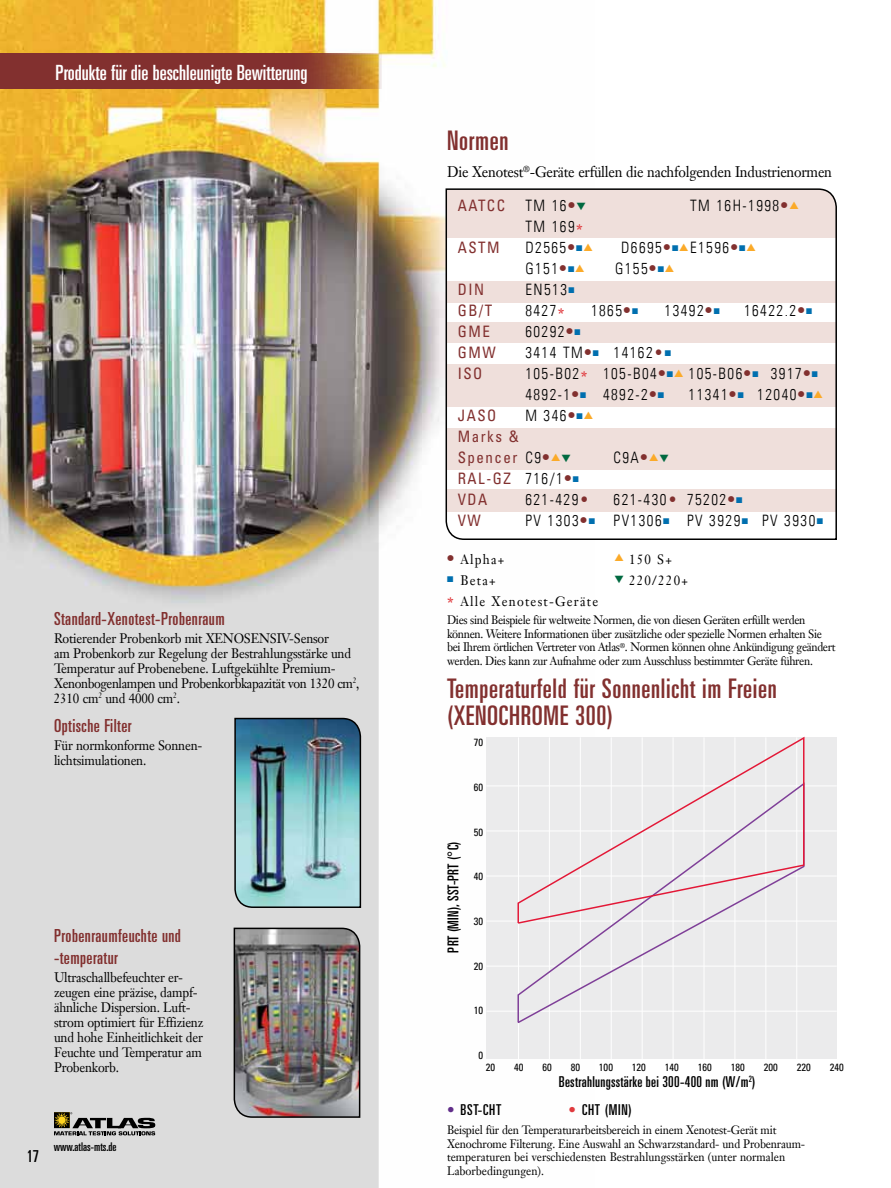
<style>
.page{position:relative;width:891px;height:1188px;background:#fff}
.page>*{position:absolute;margin:0;border:0;box-sizing:border-box;transform-origin:0 0}
.t1{font:ultra-condensed 27px/27px "Univers";letter-spacing:.025em;color:#82302f}
.t2{font:ultra-condensed 21px "Univers";color:#fff}
.t3{font:ultra-condensed 18px/22.5px "Univers";letter-spacing:.025em;color:#82302f}
.t4{font:ultra-condensed 16.5px "Univers";color:#000}
.t5{font:300 condensed 15.75px/21px "Univers LT";letter-spacing:.1em;color:#000;scale:.95 1}
.t6{font:condensed 15.75px/21px "Univers";letter-spacing:.1em;color:#82302f;scale:.95 1}
.t7{font:ultra-condensed 15px "Univers";letter-spacing:.02em;color:#000}
.t8{font:15px "Janson Text LT";letter-spacing:-.015em;color:#000;scale:.93 1}
.t9{font:13.5px/15px "Janson Text LT";letter-spacing:-.015em;color:#000;scale:.93 1}
.t10{font:13.5px "Janson Text LT";letter-spacing:.1em;color:#000;scale:.93 1}
.t11{font:12px/13.5px "Janson Text LT";letter-spacing:-.03em;color:#000;scale:.93 1}
.t12{font:ultra-condensed 12px "Univers";color:#000}
.t13{font:condensed 10.5px "Univers";letter-spacing:.005em;color:#000}
.s1{font-family:"Univers";font-weight:700;font-size:16.5px;color:#82302f}
.s2{color:#006940}
.s3{color:#fbaa29}
.s4{font-family:"Janson Text LT";font-weight:400;font-stretch:normal;font-size:18px;color:#e03a3e}
.s5{color:#006faf}
.s6{color:#82302f}
.s7{font-family:"Univers LT";font-weight:300;color:#000}
.s8{font-weight:700;font-size:16.5px}
.s9{font-family:"Univers";font-weight:700;font-stretch:condensed;font-size:16.5px;color:#82302f}
.s10{font-size:18px;color:#e03a3e}
.s11{color:#612e8a}
.s12{color:#e03a3e}
</style>
<div class="page">
<img style="left:0;top:0;width:446px;height:1188px">
<svg style="left:445px;top:188px;width:392px;height:353px"></svg>
<svg style="left:54px;top:1112px;width:101px;height:23px"></svg>
<div style="left:486px;top:737px;width:351px;height:322px;background:#ebebec"></div>
<hr style="left:518px;top:737px;width:1px;height:322px;background:#fff">
<hr style="left:549px;top:737px;width:1px;height:322px;background:#fff">
<hr style="left:580px;top:737px;width:1px;height:322px;background:#fff">
<hr style="left:611px;top:737px;width:1px;height:322px;background:#fff">
<hr style="left:642px;top:737px;width:1px;height:322px;background:#fff">
<hr style="left:673px;top:737px;width:1px;height:322px;background:#fff">
<hr style="left:704px;top:737px;width:1px;height:322px;background:#fff">
<hr style="left:735px;top:737px;width:1px;height:322px;background:#fff">
<hr style="left:765px;top:737px;width:1px;height:322px;background:#fff">
<hr style="left:796px;top:737px;width:1px;height:322px;background:#fff">
<hr style="left:486px;top:1011px;width:351px;height:1px;background:#fff">
<hr style="left:486px;top:966px;width:351px;height:1px;background:#fff">
<hr style="left:486px;top:921px;width:351px;height:1px;background:#fff">
<hr style="left:486px;top:876px;width:351px;height:1px;background:#fff">
<hr style="left:486px;top:831px;width:351px;height:1px;background:#fff">
<hr style="left:486px;top:786px;width:351px;height:1px;background:#fff">
<svg style="left:517px;top:925px;width:250px;height:100px"></svg>
<svg style="left:516px;top:737px;width:289px;height:188px"></svg>
<img style="left:234px;top:717px;width:128px;height:192px">
<img style="left:233px;top:927px;width:128px;height:192px">
<svg style="left:0;top:53px;width:382px;height:36px;fill:#82302f"></svg>
<h2 class="t2" style="left:56px;top:61px;width:253px">Produkte für die beschleunigte Bewitterung</h2>
<h3 class="t3" style="left:54px;top:607px;width:172px">Standard-Xenotest-Probenraum</h3>
<p class="t9" style="left:54px;top:630px;width:330px">Rotierender Probenkorb mit XENOSENSIV-Sensor<br>am Probenkorb zur Regelung der Bestrahlungsstärke und Temperatur auf Probenebene. Luftgekühlte Premium-Xenonbogenlampen und Probenkorbkapazität von 1320 cm<sup>2</sup>, 2310 cm<sup>2</sup> und 4000 cm<sup>2</sup>.</p>
<h3 class="t3" style="left:54px;top:714px;width:79px">Optische Filter</h3>
<p class="t9" style="left:54px;top:738px;width:161px">Für normkonforme Sonnen&shy;lichtsimulationen.</p>
<h3 class="t3" style="left:54px;top:924px;width:128px">Probenraumfeuchte und -temperatur</h3>
<p class="t9" style="left:54px;top:970px;width:162px">Ultraschallbefeuchter er&shy;zeugen eine präzise, dampf&shy;ähnliche Dispersion. Luft&shy;strom optimiert für Effizienz und hohe Einheitlichkeit der<br>Feuchte und Temperatur am<br>Probenkorb.</p>
<h3 class="t4" style="left:27px;top:1147px;width:14px">17</h3>
<p class="t12" style="left:54px;top:1140px;width:64px">www.atlas-mts.de</p>
<h1 class="t1" style="left:447px;top:127px;width:63px">Normen</h1>
<p class="t8" style="left:447px;top:162px;width:416px">Die Xenotest<sup>®</sup>-Geräte erfüllen die nachfolgenden Industrienormen</p>
<h3 class="t6" style="left:458px;top:195px;width:51px">AATCC</h3>
<h3 class="t5" style="left:525px;top:195px;width:65px">TM 16<span class="s1">•</span><span class="s2">▼</span></h3>
<h3 class="t5" style="left:690px;top:195px;width:116px">TM 16H-1998<span class="s1">•</span><span class="s3">▲</span></h3>
<h3 class="t5" style="left:525px;top:216px;width:62px">TM 169<span class="s4">*</span></h3>
<h3 class="t6" style="left:458px;top:237px;width:46px">ASTM</h3>
<h3 class="t5" style="left:525px;top:237px;width:72px">D2565<span class="s1">•</span><span class="s5">■</span><span class="s3">▲</span></h3>
<h3 class="t5" style="left:621px;top:237px;width:143px">D6695<span class="s1">•</span><span class="s5">■</span><span class="s3">▲</span>E1596<span class="s1">•</span><span class="s5">■</span><span class="s3">▲</span></h3>
<h3 class="t5" style="left:525px;top:258px;width:64px">G151<span class="s1">•</span><span class="s5">■</span><span class="s3">▲</span></h3>
<h3 class="t5" style="left:615px;top:258px;width:64px">G155<span class="s1">•</span><span class="s5">■</span><span class="s3">▲</span></h3>
<h3 class="t6" style="left:458px;top:279px;width:29px">DIN</h3>
<h3 class="t5" style="left:525px;top:279px;width:53px">EN513<span class="s5">■</span></h3>
<h3 class="t6" style="left:458px;top:300px;width:38px">GB/T</h3>
<h3 class="t5" style="left:525px;top:300px;width:43px">8427<span class="s4">*</span></h3>
<h3 class="t5" style="left:591px;top:300px;width:51px">1865<span class="s1">•</span><span class="s5">■</span></h3>
<h3 class="t5" style="left:665px;top:300px;width:60px">13492<span class="s1">•</span><span class="s5">■</span></h3>
<h3 class="t5" style="left:744px;top:300px;width:73px">16422.2<span class="s1">•</span><span class="s5">■</span></h3>
<h3 class="t6" style="left:458px;top:321px;width:35px">GME</h3>
<h3 class="t5" style="left:525px;top:321px;width:60px">60292<span class="s1">•</span><span class="s5">■</span></h3>
<h3 class="t6" style="left:458px;top:342px;width:41px">GMW</h3>
<h3 class="t5" style="left:525px;top:342px;width:155px">3414 TM<span class="s1">•</span><span class="s5">■</span> 14162<span class="s6">•</span><span class="s5">■</span></h3>
<h3 class="t6" style="left:458px;top:363px;width:27px">ISO</h3>
<h3 class="t5" style="left:525px;top:363px;width:309px">105-B02<span class="s4">*</span> 105-B04<span class="s1">•</span><span class="s5">■</span><span class="s3">▲</span> 105-B06<span class="s1">•</span><span class="s5">■</span> 3917<span class="s1">•</span><span class="s5">■<br></span>4892-1<span class="s1">•</span><span class="s5">■</span> 4892-2<span class="s1">•</span><span class="s5">■</span></h3>
<h3 class="t5" style="left:689px;top:384px;width:143px">11341<span class="s1">•</span><span class="s5">■</span> 12040<span class="s1">•</span><span class="s5">■</span><span class="s3">▲</span></h3>
<h3 class="t6" style="left:458px;top:405px;width:42px">JASO</h3>
<h3 class="t5" style="left:525px;top:405px;width:73px">M 346<span class="s1">•</span><span class="s5">■</span><span class="s3">▲</span></h3>
<h3 class="t6" style="left:458px;top:426px;width:120px">Marks &amp;<br>Spencer <span class="s7">C9</span><span class="s8">•</span><span class="s3">▲</span><span class="s2">▼</span></h3>
<h3 class="t5" style="left:614px;top:447px;width:60px">C9A<span class="s1">•</span><span class="s3">▲</span><span class="s2">▼</span></h3>
<h3 class="t6" style="left:458px;top:468px;width:129px">RAL-GZ <span class="s7">716/1</span><span class="s8">•</span><span class="s5">■<br></span>VDA</h3>
<h3 class="t5" style="left:525px;top:489px;width:68px">621-429<span class="s6">•</span></h3>
<h3 class="t5" style="left:614px;top:489px;width:137px">621-430<span class="s6">•</span> 75202<span class="s1">•</span><span class="s5">■</span></h3>
<h3 class="t6" style="left:458px;top:510px;width:26px">VW</h3>
<h3 class="t5" style="left:525px;top:510px;width:315px">PV 1303<span class="s1">•</span><span class="s5">■</span> PV1306<span class="s5">■</span> PV 3929<span class="s5">■</span> PV 3930<span class="s5">■</span></h3>
<p class="t9" style="left:447px;top:551px;width:63px"><span class="s9">•</span> Alpha+</p>
<p class="t9" style="left:614px;top:551px;width:63px"><sup>▲</sup> 150 S+</p>
<p class="t9" style="left:447px;top:572px;width:54px"><sup>■</sup> Beta+</p>
<p class="t9" style="left:614px;top:572px;width:81px"><span class="s2">▼</span> 220/220+</p>
<p class="t10" style="left:447px;top:592px;width:164px"><span class="s10">*</span> Alle Xenotest-Geräte</p>
<p class="t11" style="left:447px;top:613px;width:419px">Dies sind Beispiele für weltweite Normen, die von diesen Geräten erfüllt werden können. Weitere Informationen über zusätzliche oder spezielle Normen erhalten Sie bei Ihrem örtlichen Vertreter von Atlas<sup>®</sup>. Normen können ohne Ankündigung geändert werden. Dies kann zur Aufnahme oder zum Ausschluss bestimmter Geräte führen.</p>
<h1 class="t1" style="left:447px;top:675px;width:331px">Temperaturfeld für Sonnenlicht im Freien (XENOCHROME 300)</h1>
<p class="t7" style="left:445px;top:953px;width:113px;rotate:-90deg">PRT (MIN), SST-PRT (°C)</p>
<p class="t13" style="left:474px;top:736px;width:11px">70</p>
<p class="t13" style="left:474px;top:781px;width:11px">60</p>
<p class="t13" style="left:474px;top:825px;width:11px">50</p>
<p class="t13" style="left:474px;top:870px;width:11px">40</p>
<p class="t13" style="left:474px;top:915px;width:11px">30</p>
<p class="t13" style="left:474px;top:959px;width:11px">20</p>
<p class="t13" style="left:474px;top:1004px;width:11px">10</p>
<p class="t13" style="left:479px;top:1048px;width:6px">0</p>
<p class="t13" style="left:486px;top:1061px;width:11px">20</p>
<p class="t13" style="left:514px;top:1061px;width:11px">40</p>
<p class="t13" style="left:542px;top:1061px;width:11px">60</p>
<p class="t13" style="left:571px;top:1061px;width:11px">80</p>
<p class="t13" style="left:599px;top:1061px;width:16px">100</p>
<p class="t13" style="left:632px;top:1061px;width:16px">120</p>
<p class="t13" style="left:665px;top:1061px;width:16px">140</p>
<p class="t13" style="left:698px;top:1061px;width:16px">160</p>
<p class="t13" style="left:731px;top:1061px;width:16px">180</p>
<p class="t13" style="left:764px;top:1061px;width:16px">200</p>
<p class="t13" style="left:797px;top:1061px;width:16px">220</p>
<p class="t13" style="left:830px;top:1061px;width:16px">240</p>
<p class="t7" style="left:559px;top:1073px;width:198px">Bestrahlungsstärke bei 300-400 nm (W/m<sup>2</sup>)</p>
<p class="t7" style="left:447px;top:1101px;width:53px"><span class="s11">•</span> BST-CHT</p>
<p class="t7" style="left:569px;top:1101px;width:65px"><span class="s12">•</span> CHT (MIN)</p>
<p class="t11" style="left:447px;top:1123px;width:387px">Beispiel für den Temperaturarbeitsbereich in einem Xenotest-Gerät mit Xenochrome Filterung. Eine Auswahl an Schwarzstandard- und Probenraum&shy;temperaturen bei verschiedensten Bestrahlungsstärken (unter normalen Laborbedingungen).</p>
</div>
